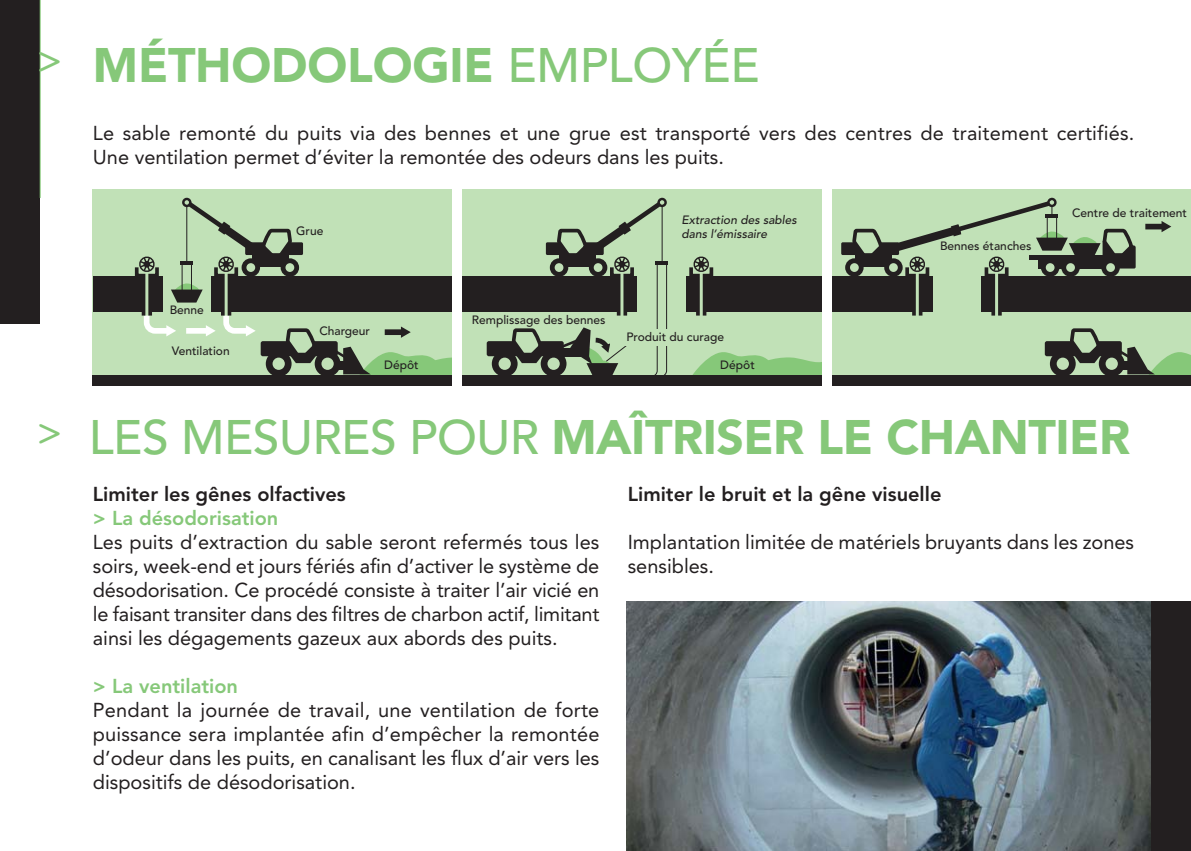
<style>
.page{position:relative;width:1191px;height:851px;background:#fff}
.page>*{position:absolute;margin:0;border:0;box-sizing:border-box;transform-origin:0 0}
.t1{font:900 48px "Avenir";letter-spacing:-.01em;color:#86c879}
.t2{font:20px/24px "Avenir";color:#231f20}
.t3{font:800 20px "Avenir";color:#231f20}
.t4{font:800 20px "Avenir";color:#86c879}
.t5{font:500 12px "Avenir";color:#231f20}
.t6{font:italic 500 12px/14px "Avenir";color:#231f20}
.s1{font-weight:500}
</style>
<div class="page">
<div style="left:0;top:0;width:40px;height:323px;background:#231f20"></div>
<hr style="left:40px;top:0;width:1px;height:198px;background:#86c879">
<div style="left:93px;top:189px;width:359px;height:197px;background:#c1e1b7"></div>
<div style="left:93px;top:276px;width:69px;height:35px;background:#231f20"></div>
<svg style="left:182px;top:197px;width:10px;height:10px"></svg>
<div style="left:211px;top:276px;width:241px;height:35px;background:#231f20"></div>
<div style="left:93px;top:375px;width:359px;height:11px;background:#231f20"></div>
<div style="left:261px;top:341px;width:77px;height:15px;background:#231f20;border-radius:2px"></div>
<div style="left:266px;top:351px;width:25px;height:25px;background:#231f20;border-radius:50%"></div>
<div style="left:272px;top:357px;width:13px;height:13px;background:#c1e1b7;border-radius:50%"></div>
<svg style="left:335px;top:346px;width:117px;height:29px"></svg>
<div style="left:333px;top:361px;width:12px;height:8px;background:#231f20"></div>
<div style="left:315px;top:351px;width:25px;height:25px;background:#231f20;border-radius:50%"></div>
<div style="left:321px;top:357px;width:13px;height:13px;background:#c1e1b7;border-radius:50%"></div>
<div style="left:385px;top:329px;width:17px;height:6px;background:#231f20"></div>
<svg style="left:401px;top:326px;width:10px;height:12px"></svg>
<svg style="left:133px;top:200px;width:186px;height:163px"></svg>
<div style="left:462px;top:189px;width:359px;height:197px;background:#c1e1b7"></div>
<div style="left:462px;top:276px;width:175px;height:35px;background:#231f20"></div>
<div style="left:686px;top:276px;width:135px;height:35px;background:#231f20"></div>
<svg style="left:687px;top:256px;width:28px;height:60px"></svg>
<svg style="left:550px;top:258px;width:18px;height:19px"></svg>
<div style="left:546px;top:242px;width:58px;height:13px;background:#231f20"></div>
<svg style="left:657px;top:197px;width:10px;height:10px"></svg>
<div style="left:487px;top:341px;width:77px;height:15px;background:#231f20;border-radius:2px"></div>
<div style="left:492px;top:351px;width:25px;height:25px;background:#231f20;border-radius:50%"></div>
<svg style="left:498px;top:357px;width:13px;height:13px"></svg>
<svg style="left:509px;top:328px;width:36px;height:35px"></svg>
<div style="left:541px;top:351px;width:25px;height:25px;background:#231f20;border-radius:50%"></div>
<div style="left:547px;top:357px;width:13px;height:13px;background:#c1e1b7;border-radius:50%"></div>
<svg style="left:692px;top:352px;width:129px;height:23px"></svg>
<div style="left:462px;top:375px;width:359px;height:11px;background:#231f20"></div>
<svg style="left:554px;top:200px;width:114px;height:175px"></svg>
<div style="left:610px;top:329px;width:117px;height:16px;background:#c1e1b7"></div>
<div style="left:832px;top:189px;width:359px;height:197px;background:#c1e1b7"></div>
<div style="left:832px;top:276px;width:100px;height:35px;background:#231f20"></div>
<div style="left:981px;top:276px;width:210px;height:35px;background:#231f20"></div>
<div style="left:855px;top:252px;width:36px;height:15px;background:#231f20"></div>
<div style="left:884px;top:258px;width:18px;height:19px;background:#231f20;border-radius:50%"></div>
<div style="left:889px;top:263px;width:9px;height:9px;background:#c1e1b7;border-radius:50%"></div>
<div style="left:845px;top:258px;width:18px;height:19px;background:#231f20;border-radius:50%"></div>
<div style="left:850px;top:263px;width:8px;height:9px;background:#c1e1b7;border-radius:50%"></div>
<div style="left:841px;top:242px;width:58px;height:13px;background:#231f20"></div>
<svg style="left:1047px;top:197px;width:9px;height:10px"></svg>
<svg style="left:849px;top:228px;width:36px;height:32px"></svg>
<div style="left:832px;top:375px;width:359px;height:11px;background:#231f20"></div>
<div style="left:1044px;top:341px;width:77px;height:15px;background:#231f20;border-radius:2px"></div>
<div style="left:1050px;top:351px;width:25px;height:25px;background:#231f20;border-radius:50%"></div>
<div style="left:1056px;top:357px;width:13px;height:13px;background:#c1e1b7;border-radius:50%"></div>
<svg style="left:1119px;top:346px;width:72px;height:29px"></svg>
<div style="left:1117px;top:361px;width:12px;height:8px;background:#231f20"></div>
<svg style="left:1067px;top:328px;width:35px;height:47px"></svg>
<div style="left:1098px;top:351px;width:26px;height:25px;background:#231f20;border-radius:50%"></div>
<div style="left:1105px;top:357px;width:12px;height:13px;background:#c1e1b7;border-radius:50%"></div>
<svg style="left:892px;top:200px;width:243px;height:116px"></svg>
<div style="left:1101px;top:258px;width:18px;height:19px;background:#231f20;border-radius:50%"></div>
<div style="left:1106px;top:263px;width:9px;height:9px;background:#c1e1b7;border-radius:50%"></div>
<div style="left:1145px;top:224px;width:18px;height:5px;background:#231f20"></div>
<svg style="left:1161px;top:221px;width:10px;height:11px"></svg>
<img style="left:626px;top:601px;width:525px;height:249px">
<div style="left:1151px;top:601px;width:40px;height:249px;background:#231f20"></div>
<h1 class="t1" style="left:38px;top:45px;width:723px"><sup>&gt;</sup> MÉTHODOLOGIE <span class="s1">EMPLOYÉE</span></h1>
<p class="t2" style="left:93px;top:123px;width:1043px">Le sable remonté du puits via des bennes et une grue est transporté vers des centres de traitement certifiés.<br>Une ventilation permet d’éviter la remontée des odeurs dans les puits.</p>
<p class="t5" style="left:170px;top:305px;width:36px">Benne</p>
<p class="t5" style="left:172px;top:346px;width:59px">Ventilation</p>
<p class="t5" style="left:296px;top:226px;width:29px">Grue</p>
<p class="t5" style="left:319px;top:326px;width:52px">Chargeur</p>
<p class="t5" style="left:384px;top:360px;width:36px">Dépôt</p>
<p class="t6" style="left:681px;top:214px;width:117px">Extraction des sables dans l’émissaire</p>
<p class="t5" style="left:472px;top:315px;width:135px">Remplissage des bennes</p>
<p class="t5" style="left:626px;top:332px;width:99px">Produit du curage</p>
<p class="t5" style="left:720px;top:360px;width:36px">Dépôt</p>
<p class="t5" style="left:940px;top:241px;width:93px">Bennes étanches</p>
<p class="t5" style="left:1072px;top:208px;width:116px">Centre de traitement</p>
<h1 class="t1" style="left:38px;top:418px;width:1093px"><sup>&gt;</sup> <span class="s1">LES MESURES POUR</span> MAÎTRISER LE CHANTIER</h1>
<p class="t3" style="left:93px;top:486px;width:254px">Limiter les gênes olfactives</p>
<p class="t4" style="left:93px;top:510px;width:187px">&gt; La désodorisation</p>
<p class="t2" style="left:93px;top:531px;width:508px;text-align:justify">Les puits d’extraction du sable seront refermés tous les soirs, week-end et jours fériés afin d’activer le système de désodorisation. Ce procédé consiste à traiter l’air vicié en le faisant transiter dans des filtres de charbon actif, limitant ainsi les dégagements gazeux aux abords des puits.</p>
<p class="t4" style="left:93px;top:678px;width:147px">&gt; La ventilation</p>
<p class="t2" style="left:93px;top:699px;width:508px;text-align:justify">Pendant la journée de travail, une ventilation de forte puissance sera implantée afin d’empêcher la remontée d’odeur dans les puits, en canalisant les flux d’air vers les dispositifs de désodorisation.</p>
<p class="t3" style="left:628px;top:486px;width:315px">Limiter le bruit et la gêne visuelle</p>
<p class="t2" style="left:628px;top:531px;width:508px">Implantation limitée de matériels bruyants dans les zones sensibles.</p>
</div>
